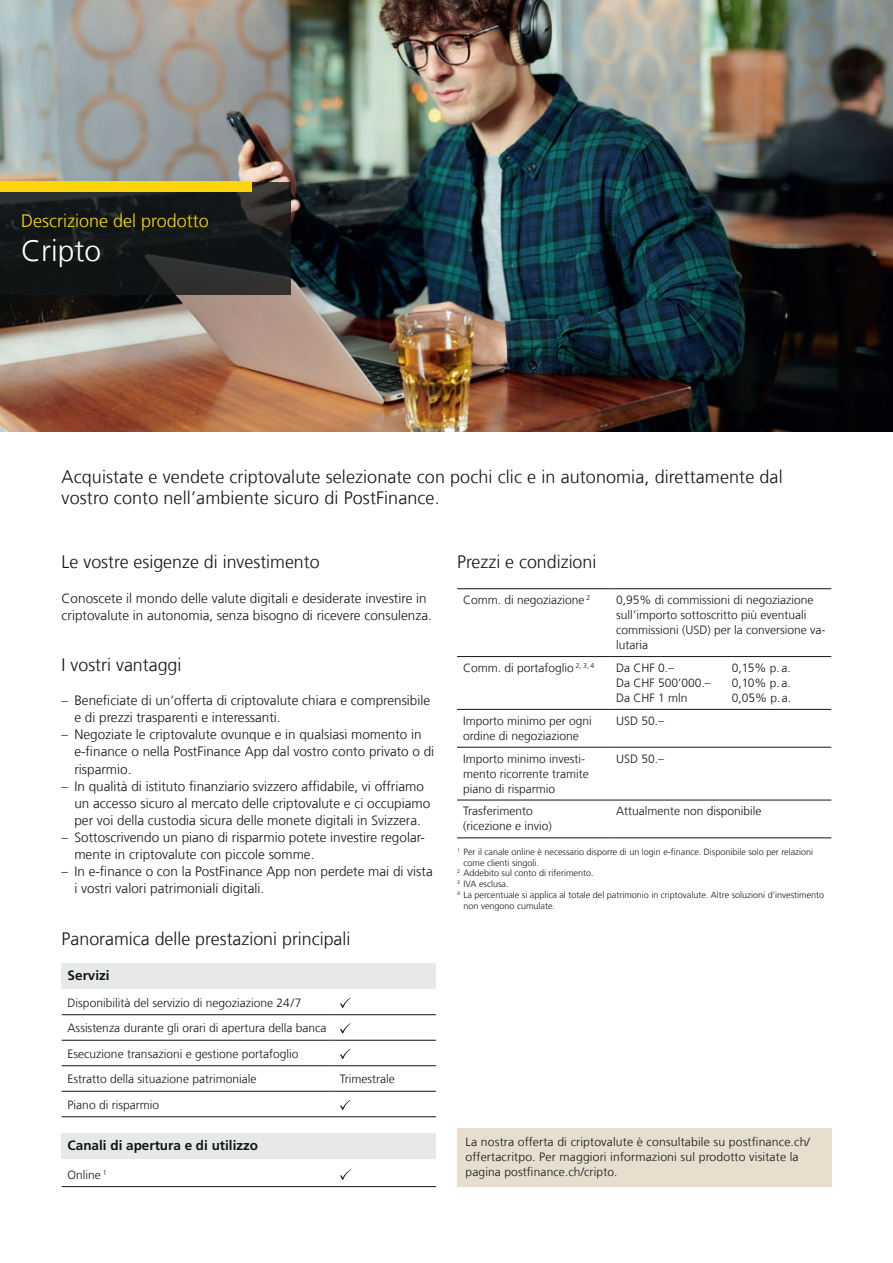
<style>
.page{position:relative;width:893px;height:1263px;background:#fff}
.page>*{position:absolute;margin:0;border:0;box-sizing:border-box;transform-origin:0 0}
.t1{font:300 30px "Frutiger LT Com";color:#fff}
.t2{font:300 18px/21.3px "Frutiger LT Com";letter-spacing:.005em;color:#121617}
.t3{font:300 18px "Frutiger LT Com";color:#fed50d}
.t4{font:300 13.5px/17.1px "Frutiger LT Com";color:#121617}
.t5{font:700 13.5px "Frutiger LT Com";color:#121617}
.t6{font:300 12px/15px "Frutiger LT Com";color:#121617}
.t7{font:300 9px "Frutiger";color:#121617}
</style>
<div class="page">
<img style="left:0;top:0;width:893px;height:431px">
<div style="left:62px;top:964px;width:374px;height:25px;background:#e6e9e8"></div>
<hr style="left:62px;top:1014px;width:272px;height:1px;background:#121617">
<hr style="left:334px;top:1014px;width:102px;height:1px;background:#121617">
<hr style="left:62px;top:1040px;width:272px;height:1px;background:#121617">
<hr style="left:334px;top:1040px;width:102px;height:1px;background:#121617">
<hr style="left:62px;top:1065px;width:272px;height:1px;background:#121617">
<hr style="left:334px;top:1065px;width:102px;height:1px;background:#121617">
<hr style="left:62px;top:1091px;width:272px;height:1px;background:#121617">
<hr style="left:334px;top:1091px;width:102px;height:1px;background:#121617">
<hr style="left:62px;top:1116px;width:272px;height:1px;background:#121617">
<hr style="left:334px;top:1116px;width:102px;height:1px;background:#121617">
<svg style="left:340px;top:998px;width:11px;height:10px"></svg>
<svg style="left:340px;top:1023px;width:11px;height:11px"></svg>
<svg style="left:340px;top:1049px;width:11px;height:10px"></svg>
<svg style="left:340px;top:1100px;width:11px;height:10px"></svg>
<div style="left:62px;top:1133px;width:374px;height:26px;background:#e6e9e8"></div>
<hr style="left:62px;top:1186px;width:272px;height:1px;background:#121617">
<hr style="left:334px;top:1186px;width:102px;height:1px;background:#121617">
<svg style="left:340px;top:1169px;width:11px;height:11px"></svg>
<hr style="left:457px;top:588px;width:153px;height:1px;background:#121617">
<hr style="left:610px;top:588px;width:221px;height:1px;background:#121617">
<hr style="left:457px;top:656px;width:153px;height:1px;background:#121617">
<hr style="left:610px;top:656px;width:221px;height:1px;background:#121617">
<hr style="left:457px;top:709px;width:153px;height:1px;background:#121617">
<hr style="left:610px;top:709px;width:221px;height:1px;background:#121617">
<hr style="left:457px;top:747px;width:153px;height:1px;background:#121617">
<hr style="left:610px;top:747px;width:221px;height:1px;background:#121617">
<hr style="left:457px;top:800px;width:153px;height:1px;background:#121617">
<hr style="left:457px;top:838px;width:153px;height:1px;background:#121617">
<hr style="left:610px;top:800px;width:221px;height:1px;background:#121617">
<hr style="left:610px;top:838px;width:221px;height:1px;background:#121617">
<div style="left:457px;top:1128px;width:374px;height:59px;background:#e7dece"></div>
<svg style="left:0;top:182px;width:291px;height:113px;background:#181b1c"></svg>
<div style="left:0;top:182px;width:252px;height:10px;background:#fed50d"></div>
<h2 class="t3" style="left:21px;top:210px;width:189px">Descrizione del prodotto</h2>
<h1 class="t1" style="left:21px;top:233px;width:82px">Cripto</h1>
<h2 class="t2" style="left:62px;top:466px;width:722px">Acquistate e vendete criptovalute selezionate con pochi clic e in autonomia, direttamente dal vostro conto nell’ambiente sicuro di PostFinance.</h2>
<h2 class="t2" style="left:62px;top:552px;width:260px">Le vostre esigenze di investimento</h2>
<p class="t4" style="left:62px;top:589px;width:372px">Conoscete il mondo delle valute digitali e desiderate investire in criptovalute in autonomia, senza bisogno di ricevere consulenza.</p>
<h2 class="t2" style="left:62px;top:654px;width:121px">I vostri vantaggi</h2>
<p class="t4" style="left:74px;top:692px;width:357px;text-indent:-13px">– Beneficiate di un’offerta di criptovalute chiara e comprensibile e di prezzi trasparenti e interessanti.</p>
<p class="t4" style="left:74px;top:726px;width:361px;text-indent:-13px">– Negoziate le criptovalute ovunque e in qualsiasi momento in e-finance o nella PostFinance App dal vostro conto privato o di risparmio.</p>
<p class="t4" style="left:74px;top:777px;width:357px;text-indent:-13px">– In qualità di istituto finanziario svizzero affidabile, vi offriamo un accesso sicuro al mercato delle criptovalute e ci occupiamo per voi della custodia sicura delle monete digitali in Svizzera.</p>
<p class="t4" style="left:74px;top:829px;width:352px;text-indent:-13px">– Sottoscrivendo un piano di risparmio potete investire regolar&shy;mente in criptovalute con piccole somme.</p>
<p class="t4" style="left:74px;top:863px;width:360px;text-indent:-13px">– In e-finance o con la PostFinance App non perdete mai di vista i vostri valori patrimoniali digitali.</p>
<h2 class="t2" style="left:62px;top:928px;width:290px">Panoramica delle prestazioni principali</h2>
<p class="t5" style="left:68px;top:967px;width:44px">Servizi</p>
<p class="t6" style="left:68px;top:990px;width:260px;line-height:25.5px">Disponibilità del servizio di negoziazione 24/7<br>Assistenza durante gli orari di apertura della banca Esecuzione transazioni e gestione portafoglio Estratto della situazione patrimoniale</p>
<p class="t6" style="left:340px;top:1072px;width:56px">Trimestrale</p>
<p class="t6" style="left:68px;top:1097px;width:93px">Piano di risparmio</p>
<p class="t5" style="left:68px;top:1137px;width:192px">Canali di apertura e di utilizzo</p>
<p class="t6" style="left:68px;top:1167px;width:41px">Online <sup>1</sup></p>
<h2 class="t2" style="left:457px;top:552px;width:141px">Prezzi e condizioni</h2>
<p class="t6" style="left:463px;top:592px;width:129px">Comm. di negoziazione <sup>2</sup></p>
<p class="t6" style="left:616px;top:592px;width:211px">0,95% di commissioni di negoziazione sull’importo sottoscritto più eventuali commissioni (USD) per la conversione va&shy;lutaria</p>
<p class="t6" style="left:463px;top:660px;width:133px">Comm. di portafoglio <sup>2,</sup> <sup>3,</sup> <sup>4</sup></p>
<p class="t6" style="left:616px;top:660px;width:60px">Da CHF 0.–</p>
<p class="t6" style="left:732px;top:660px;width:61px">0,15% p.a.</p>
<p class="t6" style="left:616px;top:675px;width:96px">Da CHF 500’000.–</p>
<p class="t6" style="left:732px;top:675px;width:61px">0,10% p.a.</p>
<p class="t6" style="left:616px;top:690px;width:73px">Da CHF 1 mln</p>
<p class="t6" style="left:732px;top:690px;width:61px">0,05% p.a.</p>
<p class="t6" style="left:463px;top:713px;width:130px">Importo minimo per ogni ordine di negoziazione</p>
<p class="t6" style="left:616px;top:713px;width:50px">USD 50.–</p>
<p class="t6" style="left:463px;top:751px;width:127px">Importo minimo investi&shy;mento ricorrente tramite piano di risparmio</p>
<p class="t6" style="left:616px;top:751px;width:50px">USD 50.–</p>
<p class="t6" style="left:463px;top:804px;width:90px">Trasferimento (ricezione e invio)</p>
<p class="t6" style="left:616px;top:804px;width:147px">Attualmente non disponibile</p>
<p class="t7" style="left:457px;top:846px;width:358px"><sup>1</sup> Per il canale online è necessario disporre di un login e-finance. Disponibile solo per relazioni</p>
<p class="t7" style="left:463px;top:857px;width:77px">come clienti singoli.</p>
<p class="t7" style="left:457px;top:868px;width:138px"><sup>2</sup> Addebito sul conto di riferimento.</p>
<p class="t7" style="left:457px;top:879px;width:53px"><sup>3</sup> IVA esclusa.</p>
<p class="t7" style="left:457px;top:890px;width:369px"><sup>4</sup> La percentuale si applica al totale del patrimonio in criptovalute. Altre soluzioni d’investimento</p>
<p class="t7" style="left:463px;top:900px;width:93px">non vengono cumulate.</p>
<p class="t6" style="left:466px;top:1134px;width:346px">La nostra offerta di criptovalute è consultabile su postfinance.ch/ offertacritpo. Per maggiori informazioni sul prodotto visitate la pagina postfinance.ch/cripto.</p>
</div>
